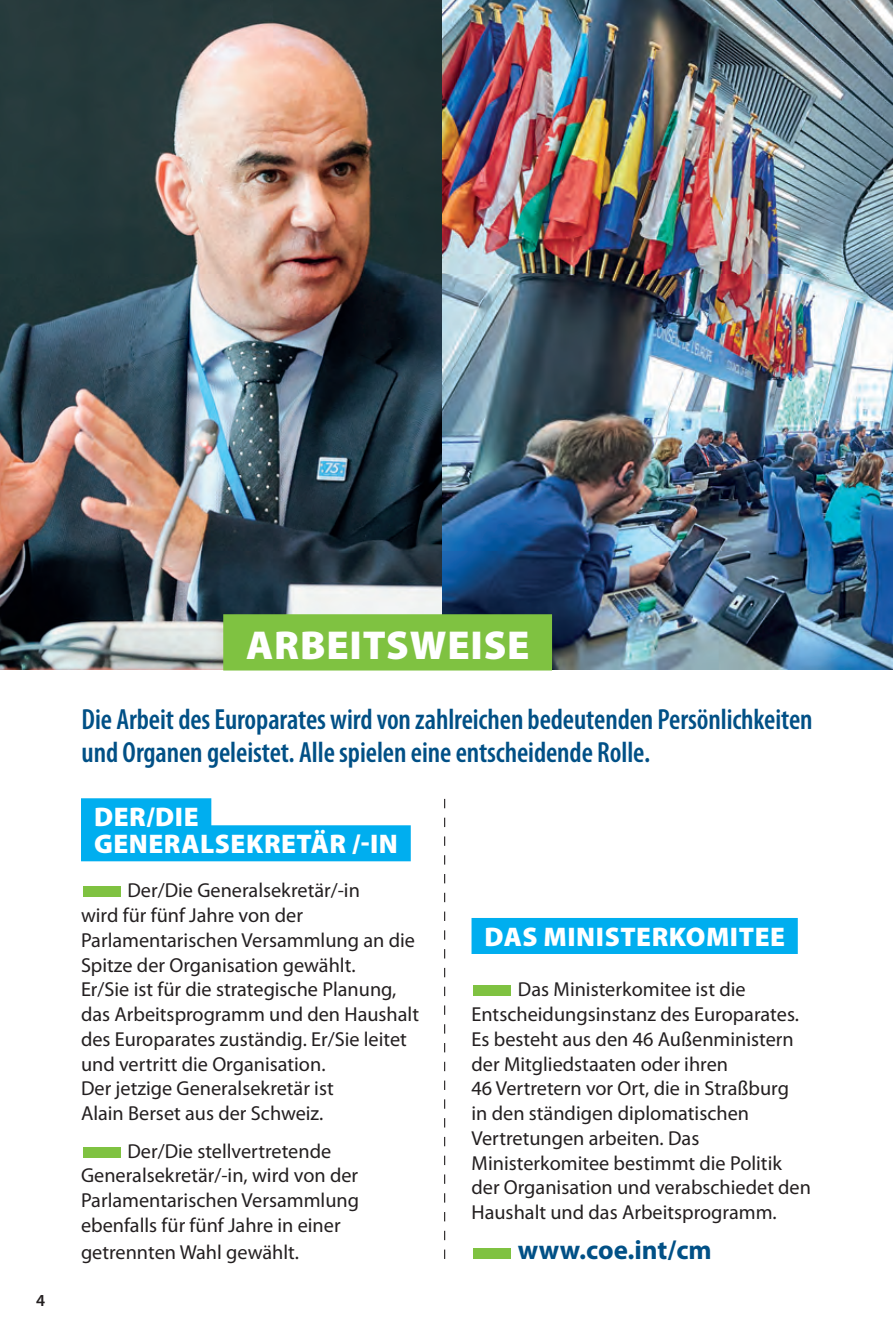
<style>
.page{position:relative;width:893px;height:1340px;background:#fff}
.page>*{position:absolute;margin:0;border:0;box-sizing:border-box;transform-origin:0 0}
.t1{font:900 40.5px "Myriad Pro";letter-spacing:.02em;color:#fff}
.t2{font:600 condensed 29.25px/33.8px "Myriad Pro";letter-spacing:-.005em;color:#015086}
.t3{font:900 27px/27px "Myriad Pro";letter-spacing:.02em;color:#fff}
.t4{font:700 27px "Myriad Pro";color:#015086}
.t5{font:20.25px/24.8px "Myriad Pro";color:#231f20}
.t6{font:600 16.88px "Myriad Pro";color:#231f20}
.s1{color:#7fc241}
</style>
<div class="page">
<img style="left:0;top:0;width:442px;height:670px">
<img style="left:442px;top:0;width:451px;height:670px">
<svg style="left:444px;top:799px;width:1px;height:459px"></svg>
<div style="left:81px;top:798px;width:130px;height:36px;background:#00aeef"></div>
<div style="left:81px;top:825px;width:330px;height:36px;background:#00aeef"></div>
<div style="left:471px;top:918px;width:327px;height:36px;background:#00aeef"></div>
<div style="left:223px;top:614px;width:329px;height:56px;background:#7fc241"></div>
<p class="t6" style="left:36px;top:1289px;width:11px">4</p>
<h1 class="t1" style="left:246px;top:618px;width:285px">ARBEITSWEISE</h1>
<h2 class="t2" style="left:82px;top:701px;width:732px">Die Arbeit des Europarates wird von zahlreichen bedeutenden Persönlichkeiten und Organen geleistet. Alle spielen eine entscheidende Rolle.</h2>
<h3 class="t3" style="left:94px;top:802px;width:305px">DER/DIE<br>GENERALSEKRETÄR /-IN</h3>
<p class="t5" style="left:81px;top:877px;width:340px"><span class="s1">■</span>Der/Die Generalsekretär/-in<br>wird für fünf Jahre von der Parlamentarischen Versammlung an die Spitze der Organisation gewählt.<br>Er/Sie ist für die strategische Planung, das Arbeitsprogramm und den Haushalt des Europarates zuständig. Er/Sie leitet und vertritt die Organisation.<br>Der jetzige Generalsekretär ist<br>Alain Berset aus der Schweiz.</p>
<p class="t5" style="left:81px;top:1138px;width:280px"><span class="s1">■</span>Der/Die stellvertretende<br>Generalsekretär/-in, wird von der<br>Parlamentarischen Versammlung ebenfalls für fünf Jahre in einer</p>
<p class="t5" style="left:81px;top:1239px;width:220px">getrennten Wahl gewählt.</p>
<h3 class="t3" style="left:485px;top:922px;width:302px">DAS MINISTERKOMITEE</h3>
<p class="t5" style="left:471px;top:976px;width:341px"><span class="s1">■</span>Das Ministerkomitee ist die Entscheidungsinstanz des Europarates.<br>Es besteht aus den 46 Außenministern der Mitgliedstaaten oder ihren<br>46 Vertretern vor Ort, die in Straßburg<br>in den ständigen diplomatischen Vertretungen arbeiten. Das Ministerkomitee bestimmt die Politik der Organisation und verabschiedet den Haushalt und das Arbeitsprogramm.</p>
<h3 class="t4" style="left:471px;top:1232px;width:242px"><span class="s1">■</span>www.coe.int/cm</h3>
</div>
